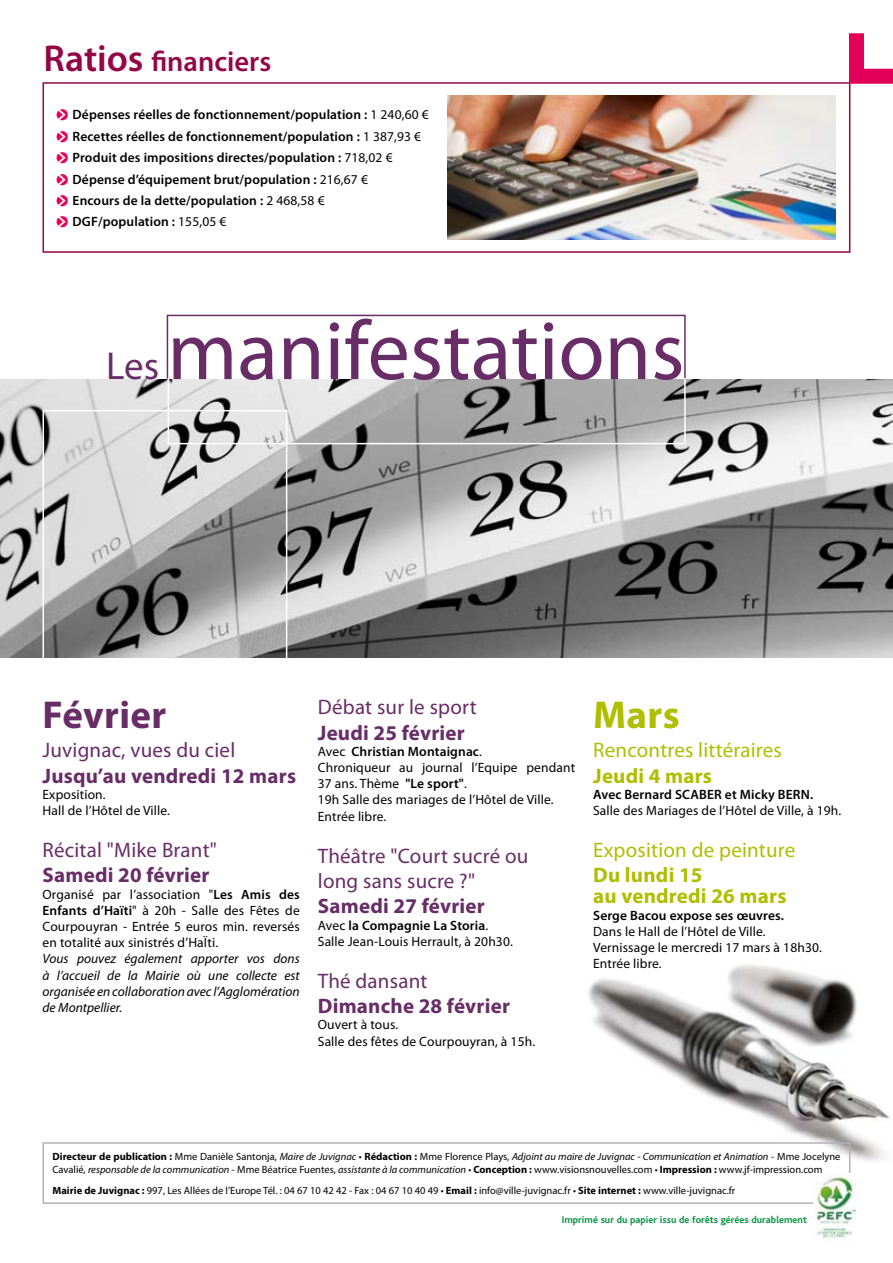
<style>
.page{position:relative;width:893px;height:1263px;background:#fff}
.page>*{position:absolute;margin:0;border:0;box-sizing:border-box;transform-origin:0 0}
.t1{font:84px "Myriad Pro";color:#682d67}
.t2{font:700 39px "Myriad Pro";color:#682d67}
.t3{font:700 39px "Myriad Pro";color:#afbe00}
.t4{font:600 28.5px "Myriad Pro";color:#930747}
.t5{font:21px/25.2px "Myriad Pro";letter-spacing:.01em;color:#682d67}
.t6{font:700 21px "Myriad Pro";letter-spacing:.01em;color:#682d67}
.t7{font:21px "Myriad Pro";letter-spacing:.01em;color:#afbe00}
.t8{font:700 21px/21px "Myriad Pro";letter-spacing:.01em;color:#afbe00}
.t9{font:13.5px/16.2px "Myriad Pro";letter-spacing:.01em;color:#000}
.t10{font:600 13.5px/21.3px "Myriad Pro";letter-spacing:.01em;color:#000}
.t11{font:italic 13.5px/16.2px "Myriad Pro";color:#000;text-align:justify}
.t12{font:10.5px/12.6px "Myriad Pro";color:#000}
.t13{font:700 10.2px "Bliss";color:#009140}
.s1{font-size:37.5px}
.s2{font-family:"Pointers";font-weight:400;font-size:14.25px;color:#e30059}
.s3{font-weight:400}
.s4{font-size:39px}
.s5{font-weight:600}
.s6{font-weight:700}
.s7{font-style:italic}
</style>
<div class="page">
<img style="left:588px;top:965px;width:302px;height:208px">
<div style="left:167px;top:315px;width:519px;height:68px;border:2px solid #682d67"></div>
<img style="left:0;top:379px;width:893px;height:278px">
<div style="left:168px;top:377px;width:518px;height:67px;border:2px solid #fff"></div>
<div style="left:43px;top:410px;width:244px;height:259px;border:2px solid #fff"></div>
<div style="left:43px;top:1142px;width:807px;height:62px;border:2px solid #b1b3b4"></div>
<div style="left:43px;top:82px;width:807px;height:171px;border:2px solid #930747"></div>
<svg style="left:841px;top:33px;width:52px;height:58px"></svg>
<img style="left:447px;top:96px;width:388px;height:143px">
<img style="left:814px;top:1174px;width:42px;height:67px">
<h3 class="t4" style="left:44px;top:43px;width:229px"><span class="s1">Ratios</span> financiers</h3>
<p class="t10" style="left:57px;top:104px;width:373px"><span class="s2">O</span> Dépenses réelles de fonctionnement/population : <span class="s3">1 240,60 € </span><span class="s2">O</span> Recettes réelles de fonctionnement/population : <span class="s3">1 387,93 € </span><span class="s2">O</span> Produit des impositions directes/population : <span class="s3">718,02 €<br></span><span class="s2">O</span> Dépense d’équipement brut/population : <span class="s3">216,67 €<br></span><span class="s2">O</span> Encours de la dette/population : <span class="s3">2 468,58 €<br></span><span class="s2">O</span> DGF/population : <span class="s3">155,05 €</span></p>
<h1 class="t1" style="left:106px;top:299px;width:580px"><span class="s4">Les</span> manifestations</h1>
<h2 class="t2" style="left:43px;top:689px;width:125px">Février</h2>
<h3 class="t5" style="left:43px;top:737px;width:194px">Juvignac, vues du ciel</h3>
<h3 class="t6" style="left:43px;top:762px;width:255px">Jusqu’au vendredi 12 mars</h3>
<p class="t9" style="left:43px;top:786px;width:129px">Exposition.<br>Hall de l’Hôtel de Ville.</p>
<h3 class="t5" style="left:43px;top:837px;width:176px">Récital "Mike Brant"</h3>
<h3 class="t6" style="left:43px;top:862px;width:169px">Samedi 20 février</h3>
<p class="t9" style="left:43px;top:886px;width:259px;text-align:justify">Organisé par l’association "<span class="s5">Les Amis des Enfants d’Haïti</span>" à 20h - Salle des Fêtes de Courpouyran - Entrée 5 euros min. reversés en totalité aux sinistrés d’HaÏti.</p>
<p class="t11" style="left:43px;top:951px;width:259px">Vous pouvez également apporter vos dons à l’accueil de la Mairie où une collecte est organisée en collaboration avec l’Agglomération de Montpellier.</p>
<h3 class="t5" style="left:318px;top:694px;width:160px">Débat sur le sport</h3>
<h3 class="t6" style="left:318px;top:719px;width:149px">Jeudi 25 février</h3>
<p class="t9" style="left:318px;top:743px;width:259px">Avec <span class="s5">Christian Montaignac</span>.<br>Chroniqueur au journal l’Equipe pendant<br>37 ans. Thème <span class="s5">"Le sport"</span>.<br>19h Salle des mariages de l’Hôtel de Ville.<br>Entrée libre.</p>
<h3 class="t5" style="left:318px;top:843px;width:212px">Théâtre "Court sucré ou long sans sucre ?"</h3>
<h3 class="t6" style="left:318px;top:892px;width:169px">Samedi 27 février</h3>
<p class="t9" style="left:318px;top:917px;width:197px">Avec <span class="s5">la Compagnie La Storia</span>.<br>Salle Jean-Louis Herrault, à 20h30.</p>
<h3 class="t5" style="left:318px;top:968px;width:111px">Thé dansant</h3>
<h3 class="t6" style="left:318px;top:992px;width:194px">Dimanche 28 février</h3>
<p class="t9" style="left:318px;top:1016px;width:219px">Ouvert à tous.<br>Salle des fêtes de Courpouyran, à 15h.</p>
<h2 class="t3" style="left:593px;top:689px;width:88px">Mars</h2>
<h3 class="t7" style="left:593px;top:737px;width:190px">Rencontres littéraires</h3>
<h3 class="t8" style="left:593px;top:764px;width:120px">Jeudi 4 mars</h3>
<p class="t10" style="left:593px;top:783px;width:222px">Avec Bernard SCABER et Micky BERN.</p>
<p class="t9" style="left:593px;top:802px;width:250px">Salle des Mariages de l’Hôtel de Ville, à 19h.</p>
<h3 class="t7" style="left:593px;top:837px;width:204px">Exposition de peinture</h3>
<h3 class="t8" style="left:593px;top:864px;width:195px">Du lundi 15<br>au vendredi 26 mars</h3>
<p class="t10" style="left:593px;top:904px;width:192px">Serge Bacou expose ses œuvres.</p>
<p class="t9" style="left:593px;top:923px;width:230px">Dans le Hall de l’Hôtel de Ville.<br>Vernissage le mercredi 17 mars à 18h30.<br>Entrée libre.</p>
<p class="t12" style="left:53px;top:1150px;width:789px"><span class="s6">Directeur de publication :</span> Mme Danièle Santonja, <span class="s7">Maire de Juvignac</span> • <span class="s6">Rédaction :</span> Mme Florence Plays, <span class="s7">Adjoint au maire de Juvignac - Communication et Animation</span> - Mme Jocelyne<br>Cavalié, <span class="s7">responsable de la communication</span> - Mme Béatrice Fuentes, <span class="s7">assistante à la communication</span> • <span class="s6">Conception :</span> www.visionsnouvelles.com • <span class="s6">Impression :</span> www.jf-impression.com</p>
<p class="t12" style="left:53px;top:1184px;width:684px"><span class="s6">Mairie de Juvignac :</span> 997, Les Allées de l’Europe Tél. : 04 67 10 42 42 - Fax : 04 67 10 40 49 • <span class="s6">Email :</span> info@ville-juvignac.fr • <span class="s6">Site internet :</span> www.ville-juvignac.fr</p>
<p class="t13" style="left:562px;top:1214px;width:247px">Imprimé sur du papier issu de forêts gérées durablement</p>
</div>
